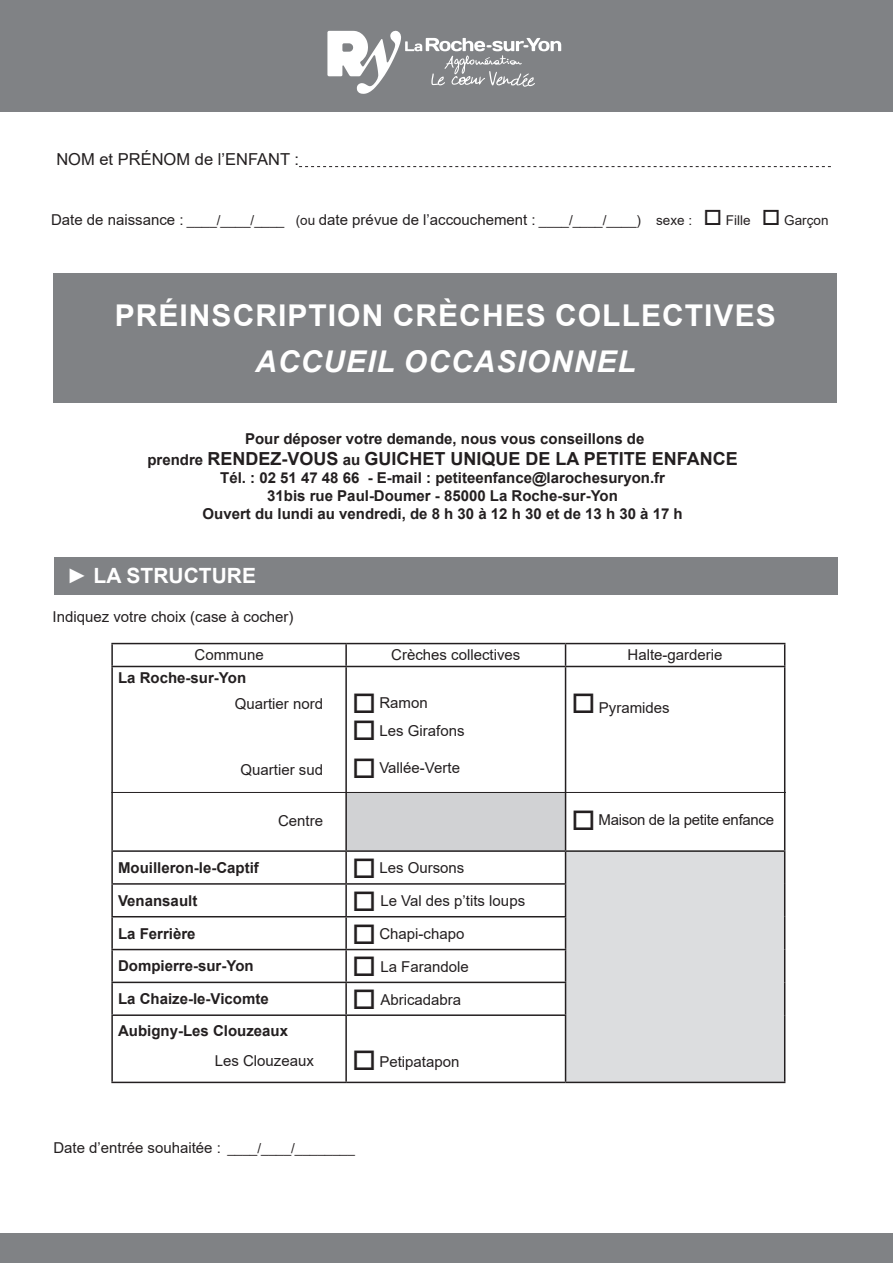
<style>
.page{position:relative;width:893px;height:1263px;background:#fff}
.page>*{position:absolute;margin:0;border:0;box-sizing:border-box;transform-origin:0 0}
.t1{font:700 30px "Arial";letter-spacing:.035em;color:#fff}
.t2{font:italic 700 30px "Arial";letter-spacing:.035em;color:#fff}
.t3{font:700 21px "Arial";color:#fff}
.t4{font:700 18px "Arial";color:#231f20}
.t5{font:16.5px "Arial";color:#231f20}
.t6{font:700 15px "Arial";color:#231f20}
.t7{font:15px "Arial";color:#231f20}
.t8{font:15px "Arial";letter-spacing:-.02em;color:#231f20}
.t9{font:13.5px "Arial";color:#231f20}
.s1{font-size:15px}
.s2{font-size:13.5px}
</style>
<div class="page">
<div style="left:0;top:1233px;width:893px;height:30px;background:#808285"></div>
<div style="left:346px;top:792px;width:220px;height:58px;background:#d1d2d4"></div>
<div style="left:54px;top:273px;width:783px;height:129px;background:#808285"></div>
<div style="left:54px;top:557px;width:783px;height:38px;background:#808285"></div>
<div style="left:566px;top:851px;width:219px;height:231px;background:#dcdddf"></div>
<hr style="left:565px;top:852px;width:1px;height:31px;background:#231f20">
<hr style="left:346px;top:883px;width:220px;height:2px;background:#231f20">
<hr style="left:345px;top:885px;width:2px;height:31px;background:#231f20">
<hr style="left:565px;top:885px;width:1px;height:31px;background:#231f20">
<hr style="left:111px;top:916px;width:235px;height:1px;background:#231f20">
<hr style="left:346px;top:916px;width:220px;height:1px;background:#231f20">
<hr style="left:345px;top:917px;width:2px;height:32px;background:#231f20">
<hr style="left:565px;top:917px;width:1px;height:32px;background:#231f20">
<hr style="left:111px;top:949px;width:235px;height:1px;background:#231f20">
<hr style="left:346px;top:949px;width:220px;height:1px;background:#231f20">
<hr style="left:345px;top:950px;width:2px;height:32px;background:#231f20">
<hr style="left:565px;top:950px;width:1px;height:32px;background:#231f20">
<hr style="left:111px;top:982px;width:235px;height:1px;background:#231f20">
<hr style="left:346px;top:982px;width:220px;height:1px;background:#231f20">
<hr style="left:345px;top:983px;width:2px;height:31px;background:#231f20">
<hr style="left:565px;top:983px;width:1px;height:31px;background:#231f20">
<hr style="left:111px;top:1014px;width:235px;height:2px;background:#231f20">
<hr style="left:346px;top:1014px;width:220px;height:2px;background:#231f20">
<hr style="left:345px;top:1016px;width:2px;height:66px;background:#231f20">
<hr style="left:565px;top:1016px;width:1px;height:66px;background:#231f20">
<hr style="left:111px;top:1016px;width:2px;height:66px;background:#231f20">
<hr style="left:111px;top:644px;width:2px;height:22px;background:#231f20">
<hr style="left:111px;top:643px;width:235px;height:1px;background:#231f20">
<hr style="left:111px;top:1082px;width:235px;height:1px;background:#231f20">
<hr style="left:111px;top:666px;width:235px;height:1px;background:#231f20">
<hr style="left:345px;top:644px;width:2px;height:22px;background:#231f20">
<hr style="left:346px;top:643px;width:220px;height:1px;background:#231f20">
<hr style="left:346px;top:666px;width:220px;height:1px;background:#231f20">
<svg style="left:565px;top:644px;width:1px;height:22px"></svg>
<hr style="left:566px;top:643px;width:219px;height:1px;background:#231f20">
<svg style="left:784px;top:644px;width:1px;height:22px"></svg>
<hr style="left:566px;top:666px;width:219px;height:1px;background:#231f20">
<hr style="left:111px;top:667px;width:2px;height:183px;background:#231f20">
<hr style="left:345px;top:667px;width:2px;height:183px;background:#231f20">
<hr style="left:565px;top:667px;width:1px;height:183px;background:#231f20">
<hr style="left:784px;top:667px;width:1px;height:183px;background:#231f20">
<hr style="left:111px;top:852px;width:2px;height:31px;background:#231f20">
<hr style="left:111px;top:850px;width:235px;height:2px;background:#231f20">
<hr style="left:345px;top:852px;width:2px;height:31px;background:#231f20">
<hr style="left:346px;top:850px;width:220px;height:2px;background:#231f20">
<hr style="left:566px;top:850px;width:219px;height:2px;background:#231f20">
<hr style="left:784px;top:852px;width:1px;height:32px;background:#231f20">
<hr style="left:784px;top:884px;width:1px;height:33px;background:#231f20">
<hr style="left:784px;top:917px;width:1px;height:32px;background:#231f20">
<hr style="left:784px;top:949px;width:1px;height:33px;background:#231f20">
<hr style="left:784px;top:982px;width:1px;height:33px;background:#231f20">
<hr style="left:784px;top:1015px;width:1px;height:67px;background:#231f20">
<hr style="left:111px;top:885px;width:2px;height:31px;background:#231f20">
<hr style="left:111px;top:883px;width:235px;height:2px;background:#231f20">
<hr style="left:111px;top:917px;width:2px;height:32px;background:#231f20">
<hr style="left:111px;top:950px;width:2px;height:32px;background:#231f20">
<hr style="left:111px;top:983px;width:2px;height:31px;background:#231f20">
<hr style="left:346px;top:1082px;width:220px;height:1px;background:#231f20">
<hr style="left:566px;top:1082px;width:219px;height:1px;background:#231f20">
<hr style="left:111px;top:792px;width:675px;height:1px;background:#231f20">
<div style="left:0;top:0;width:893px;height:112px;background:#808285"></div>
<svg style="left:327px;top:31px;width:234px;height:63px"></svg>
<svg style="left:299px;top:166px;width:532px;height:1px"></svg>
<p class="t5" style="left:56px;top:148px;width:244px">NOM et PRÉNOM de l’ENFANT :</p>
<p class="t9" style="left:51px;top:211px;width:779px"><span class="s1">Date de naissance :</span> ____/____/____ (ou <span class="s1">date prévue de l’accouchement :</span> ____/____/____) sexe : □ Fille □ Garçon</p>
<p class="t1" style="left:115px;top:295px;width:663px">PRÉINSCRIPTION CRÈCHES COLLECTIVES</p>
<p class="t2" style="left:255px;top:341px;width:382px">ACCUEIL OCCASIONNEL</p>
<p class="t6" style="left:245px;top:428px;width:401px">Pour déposer votre demande, nous vous conseillons de</p>
<p class="t4" style="left:147px;top:446px;width:592px"><span class="s1">prendre</span> RENDEZ-VOUS <span class="s1">au</span> GUICHET UNIQUE DE LA PETITE ENFANCE</p>
<p class="t6" style="left:220px;top:467px;width:446px">Tél. : 02 51 47 48 66 - E-mail : petiteenfance@larochesuryon.fr</p>
<p class="t6" style="left:267px;top:485px;width:352px">31bis rue Paul-Doumer - 85000 La Roche-sur-Yon</p>
<p class="t6" style="left:202px;top:503px;width:482px">Ouvert du lundi au vendredi, de 8 h 30 à 12 h 30 et de 13 h 30 à 17 h</p>
<p class="t3" style="left:67px;top:560px;width:191px">► LA STRUCTURE</p>
<p class="t7" style="left:53px;top:606px;width:242px">Indiquez votre choix (case à cocher)</p>
<p class="t7" style="left:195px;top:645px;width:71px">Commune</p>
<p class="t7" style="left:391px;top:645px;width:131px">Crèches collectives</p>
<p class="t7" style="left:628px;top:645px;width:97px">Halte-garderie</p>
<p class="t6" style="left:118px;top:667px;width:130px">La Roche-sur-Yon</p>
<p class="t7" style="left:235px;top:693px;width:90px">Quartier nord</p>
<p class="t7" style="left:572px;top:697px;width:100px">□ Pyramides</p>
<p class="t7" style="left:352px;top:693px;width:77px">□ Ramon</p>
<p class="t7" style="left:352px;top:720px;width:114px">□ Les Girafons</p>
<p class="t7" style="left:352px;top:757px;width:109px">□ Vallée-Verte</p>
<p class="t7" style="left:241px;top:759px;width:84px">Quartier sud</p>
<p class="t7" style="left:278px;top:810px;width:47px">Centre</p>
<p class="t8" style="left:572px;top:809px;width:204px">□ Maison de la petite enfance</p>
<p class="t6" style="left:118px;top:857px;width:142px">Mouilleron-le-Captif</p>
<p class="t7" style="left:352px;top:858px;width:114px">□ Les Oursons</p>
<p class="t6" style="left:118px;top:890px;width:81px">Venansault</p>
<p class="t7" style="left:352px;top:891px;width:175px">□ Le Val des p’tits loups</p>
<p class="t6" style="left:118px;top:923px;width:79px">La Ferrière</p>
<p class="t7" style="left:352px;top:923px;width:114px">□ Chapi-chapo</p>
<p class="t6" style="left:118px;top:955px;width:137px">Dompierre-sur-Yon</p>
<p class="t7" style="left:352px;top:956px;width:118px">□ La Farandole</p>
<p class="t6" style="left:118px;top:988px;width:152px">La Chaize-le-Vicomte</p>
<p class="t7" style="left:352px;top:989px;width:111px">□ Abricadabra</p>
<p class="t6" style="left:118px;top:1020px;width:172px">Aubigny-Les Clouzeaux</p>
<p class="t7" style="left:215px;top:1051px;width:101px">Les Clouzeaux</p>
<p class="t7" style="left:352px;top:1052px;width:109px">□ Petipatapon</p>
<p class="t7" style="left:53px;top:1137px;width:303px">Date d’entrée souhaitée : <span class="s2">____/____/________</span></p>
</div>
